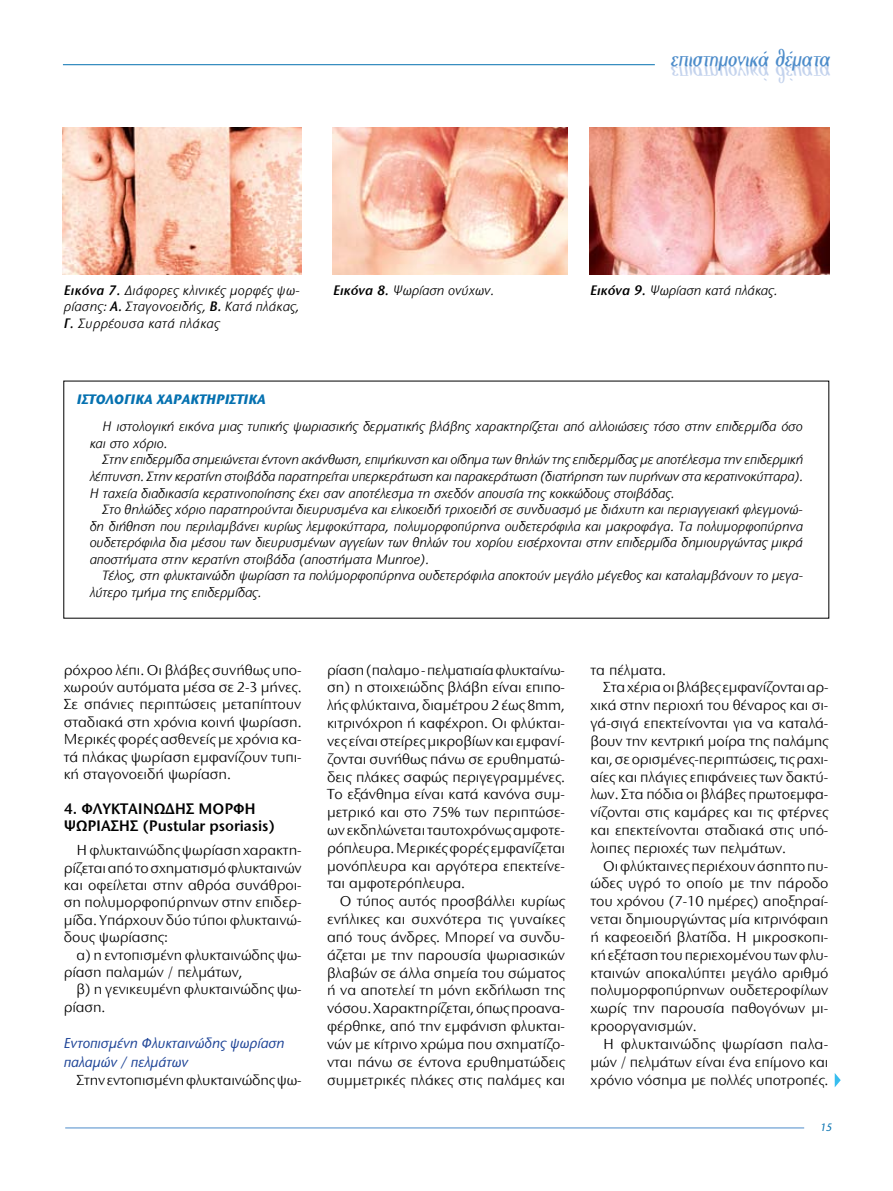
<style>
.page{position:relative;width:893px;height:1191px;background:#fff}
.page>*{position:absolute;margin:0;border:0;box-sizing:border-box;transform-origin:0 0}
.t1{font:600 15.75px/17.4px "Stone Sans ITC Hel";letter-spacing:-.005em;color:#000}
.t2{font:15px/17.9px "Stone Sans ITC Hel";letter-spacing:-.005em;color:#000;text-align:justify}
.t3{font:italic 500 15px/18.9px "Stone Sans ITC Hel";color:#1e4497}
.t4{font:italic 14.25px/16.5px "Stone Sans ITC Hel";color:#000;text-align:justify}
.t5{font:italic 700 14.25px "Stone Sans ITC Hel";color:#0571b0}
.t6{font:italic 500 11.25px "Stone Sans ITC Hel";color:#0571b0;scale:.95 1}
.s1{font-weight:600}
</style>
<div class="page">
<hr style="left:65px;top:1127px;width:739px;height:1px;background:#4d8cca">
<hr style="left:63px;top:64px;width:592px;height:1px;background:#0571b0">
<svg style="left:835px;top:1073px;width:6px;height:14px"></svg>
<img style="left:63px;top:127px;width:238px;height:147px">
<img style="left:332px;top:127px;width:236px;height:147px">
<img style="left:589px;top:127px;width:240px;height:147px">
<p class="t4" style="left:64px;top:282px;width:237px"><span class="s1">Εικόνα 7.</span> Διάφορες κλινικές μορφές ψω&shy;ρίασης: <span class="s1">Α.</span> Σταγονοειδής, <span class="s1">Β.</span> Κατά πλάκας, <span class="s1">Γ.</span> Συρρέουσα κατά πλάκας</p>
<p class="t4" style="left:333px;top:282px;width:162px"><span class="s1">Εικόνα 8.</span> Ψωρίαση ονύχων.</p>
<p class="t4" style="left:590px;top:282px;width:189px"><span class="s1">Εικόνα 9.</span> Ψωρίαση κατά πλάκας.</p>
<p class="t5" style="left:77px;top:392px;width:190px">ΙΣΤΟΛΟΓΙΚΑ ΧΑΡΑΚΤΗΡΙΣΤΙΚΑ</p>
<p class="t4" style="left:90px;top:419px;width:714px;text-indent:13px">Η ιστολογική εικόνα μιας τυπικής ψωριασικής δερματικής βλάβης χαρακτηρίζεται από αλλοιώσεις τόσο στην επιδερμίδα όσο και στο χόριο.</p>
<p class="t4" style="left:90px;top:452px;width:715px;text-indent:13px">Στην επιδερμίδα σημειώνεται έντονη ακάνθωση, επιμήκυνση και οίδημα των θηλών της επιδερμίδας με αποτέλεσμα την επιδερμική λέπτυνση. Στην κερατίνη στοιβάδα παρατηρείται υπερκεράτωση και παρακεράτωση (διατήρηση των πυρήνων στα κερατινοκύτταρα).<br>Η ταχεία διαδικασία κερατινοποίησης έχει σαν αποτέλεσμα τη σχεδόν απουσία της κοκκώδους στοιβάδας.</p>
<p class="t4" style="left:90px;top:501px;width:715px;text-indent:13px">Στο θηλώδες χόριο παρατηρούνται διευρυσμένα και ελικοειδή τριχοειδή σε συνδυασμό με διάχυτη και περιαγγειακή φλεγμονώ&shy;δη διήθηση που περιλαμβάνει κυρίως λεμφοκύτταρα, πολυμορφοπύρηνα ουδετερόφιλα και μακροφάγα. Τα πολυμορφοπύρηνα ουδετερόφιλα δια μέσου των διευρυσμένων αγγείων των θηλών του χορίου εισέρχονται στην επιδερμίδα δημιουργώντας μικρά αποστήματα στην κερατίνη στοιβάδα (αποστήματα Munroe).</p>
<p class="t4" style="left:90px;top:567px;width:715px;text-indent:13px">Τέλος, στη φλυκταινώδη ψωρίαση τα πολύμορφοπύρηνα ουδετερόφιλα αποκτούν μεγάλο μέγεθος και καταλαμβάνουν το μεγα&shy;λύτερο τμήμα της επιδερμίδας.</p>
<p class="t2" style="left:64px;top:661px;width:239px;line-height:17.4px">ρόχροο λέπι. Οι βλάβες συνήθως υπο&shy;χωρούν αυτόματα μέσα σε 2-3 μήνες.<br>Σε σπάνιες περιπτώσεις μεταπίπτουν σταδιακά στη χρόνια κοινή ψωρίαση.<br>Μερικές φορές ασθενείς με χρόνια κα&shy;τά πλάκας ψωρίαση εμφανίζουν τυπι&shy;κή σταγονοειδή ψωρίαση.</p>
<p class="t1" style="left:64px;top:800px;width:213px">4. ΦΛΥΚΤΑΙΝΩΔΗΣ ΜΟΡΦΗ<br>ΨΩΡΙΑΣΗΣ (Pustular psoriasis)</p>
<p class="t2" style="left:64px;top:842px;width:240px;line-height:17.4px;text-indent:13px">Η φλυκταινώδης ψωρίαση χαρακτη&shy;ρίζεται από το σχηματισμό φλυκταινών και οφείλεται στην αθρόα συνάθροι&shy;ση πολυμορφοπύρηνων στην επιδερ&shy;μίδα. Υπάρχουν δύο τύποι φλυκταινώ&shy;δους ψωρίασης:</p>
<p class="t2" style="left:64px;top:946px;width:239px;line-height:17.4px;text-indent:13px">α) η εντοπισμένη φλυκταινώδης ψω&shy;ρίαση παλαμών / πελμάτων,</p>
<p class="t2" style="left:64px;top:981px;width:239px;line-height:17.4px;text-indent:13px">β) η γενικευμένη φλυκταινώδης ψω&shy;ρίαση.</p>
<p class="t3" style="left:64px;top:1034px;width:222px">Εντοπισμένη Φλυκταινώδης ψωρίαση παλαμών / πελμάτων</p>
<p class="t2" style="left:77px;top:1071px;width:227px">Στην εντοπισμένη φλυκταινώδης ψω-</p>
<p class="t2" style="left:327px;top:661px;width:239px">ρίαση (παλαμο - πελματιαία φλυκταίνω&shy;ση) η στοιχειώδης βλάβη είναι επιπο&shy;λής φλύκταινα, διαμέτρου 2 έως 8mm, κιτρινόχροη ή καφέχροη. Oι φλύκται&shy;νες είναι στείρες μικροβίων και εμφανί&shy;ζονται συνήθως πάνω σε ερυθηματώ&shy;δεις πλάκες σαφώς περιγεγραμμένες.<br>Tο εξάνθημα είναι κατά κανόνα συμ&shy;μετρικό και στο 75% των περιπτώσε&shy;ων εκδηλώνεται ταυτοχρόνως αμφοτε&shy;ρόπλευρα. Μερικές φορές εμφανίζεται μονόπλευρα και αργότερα επεκτείνε&shy;ται αμφοτερόπλευρα.</p>
<p class="t2" style="left:327px;top:892px;width:239px;text-indent:13px">Ο τύπος αυτός προσβάλλει κυρίως ενήλικες και συχνότερα τις γυναίκες από τους άνδρες. Μπορεί να συνδυ&shy;άζεται με την παρουσία ψωριασικών βλαβών σε άλλα σημεία του σώματος ή να αποτελεί τη μόνη εκδήλωση της νόσου. Χαρακτηρίζεται, όπως προανα&shy;φέρθηκε, από την εμφάνιση φλυκται&shy;νών με κίτρινο χρώμα που σχηματίζο&shy;νται πάνω σε έντονα ερυθηματώδεις συμμετρικές πλάκες στις παλάμες και</p>
<p class="t2" style="left:590px;top:661px;width:77px">τα πέλματα.</p>
<p class="t2" style="left:603px;top:679px;width:227px">Στα χέρια οι βλάβες εμφανίζονται αρ-</p>
<p class="t2" style="left:590px;top:696px;width:239px">χικά στην περιοχή του θέναρος και σι-</p>
<p class="t2" style="left:590px;top:714px;width:239px">γά-σιγά επεκτείνονται για να καταλά-</p>
<p class="t2" style="left:590px;top:732px;width:239px">βουν την κεντρική μοίρα της παλάμης</p>
<p class="t2" style="left:590px;top:750px;width:239px">και, σε ορισμένες-περιπτώσεις, τις ραχι-</p>
<p class="t2" style="left:590px;top:768px;width:239px">αίες και πλάγιες επιφάνειες των δακτύ-</p>
<p class="t2" style="left:590px;top:786px;width:239px">λων. Στα πόδια οι βλάβες πρωτοεμφα-</p>
<p class="t2" style="left:590px;top:803px;width:239px">νίζονται στις καμάρες και τις φτέρνες</p>
<p class="t2" style="left:590px;top:821px;width:239px">και επεκτείνονται σταδιακά στις υπό-</p>
<p class="t2" style="left:590px;top:839px;width:197px">λοιπες περιοχές των πελμάτων.</p>
<p class="t2" style="left:603px;top:857px;width:227px">Οι φλύκταινες περιέχουν άσηπτο πυ-</p>
<p class="t2" style="left:590px;top:875px;width:239px">ώδες υγρό το οποίο με την πάροδο</p>
<p class="t2" style="left:590px;top:892px;width:239px">του χρόνου (7-10 ημέρες) αποξηραί-</p>
<p class="t2" style="left:590px;top:910px;width:239px">νεται δημιουργώντας μία κιτρινόφαιη</p>
<p class="t2" style="left:590px;top:928px;width:239px">ή καφεοειδή βλατίδα. Η μικροσκοπι-</p>
<p class="t2" style="left:590px;top:946px;width:239px">κή εξέταση του περιεχομένου των φλυ-</p>
<p class="t2" style="left:590px;top:964px;width:239px">κταινών αποκαλύπτει μεγάλο αριθμό</p>
<p class="t2" style="left:590px;top:982px;width:239px">πολυμορφοπύρηνων ουδετεροφίλων</p>
<p class="t2" style="left:590px;top:999px;width:239px">χωρίς την παρουσία παθογόνων μι-</p>
<p class="t2" style="left:590px;top:1017px;width:108px">κροοργανισμών.</p>
<p class="t2" style="left:603px;top:1035px;width:227px">Η φλυκταινώδης ψωρίαση παλα-</p>
<p class="t2" style="left:590px;top:1053px;width:239px">μών / πελμάτων είναι ένα επίμονο και</p>
<p class="t2" style="left:590px;top:1071px;width:239px">χρόνιο νόσημα με πολλές υποτροπές.</p>
<p class="t6" style="left:820px;top:1121px;width:16px">15</p>
</div>
